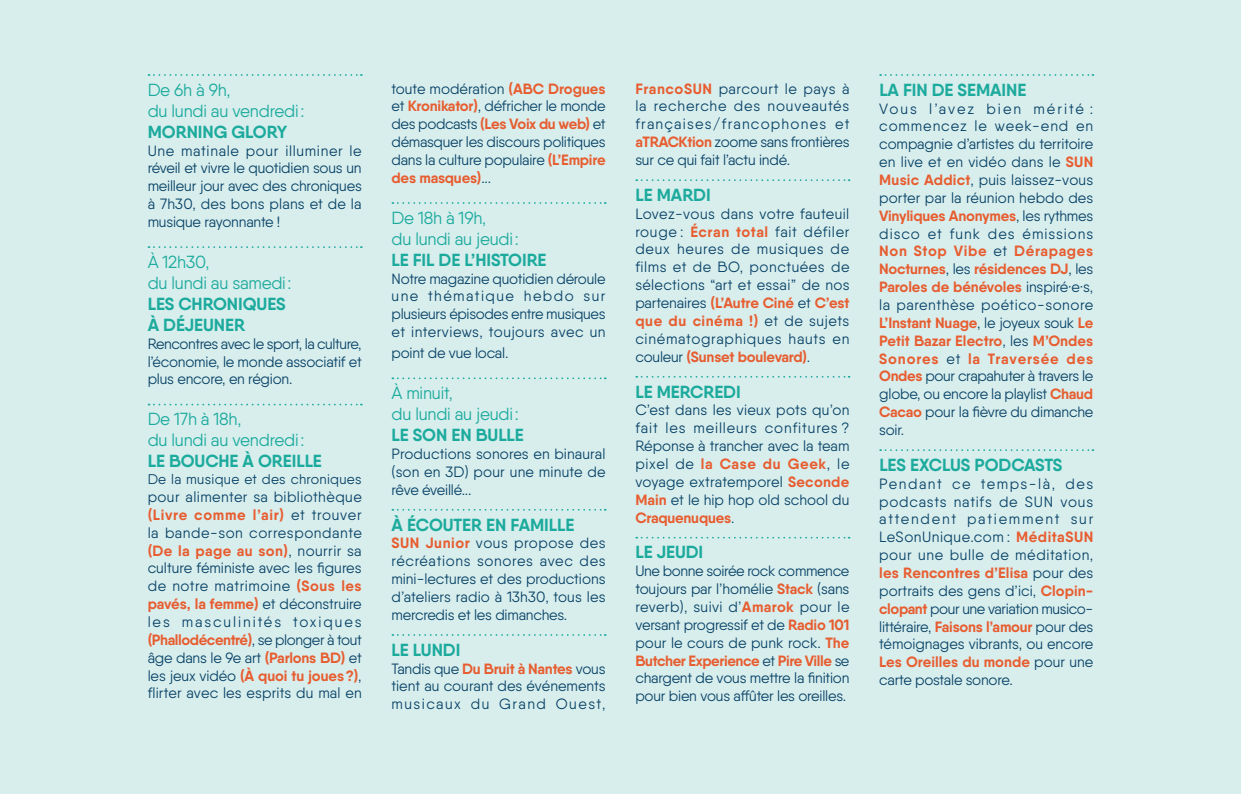
<style>
.page{position:relative;width:1241px;height:794px;background:#fff}
.page>*{position:absolute;margin:0;border:0;box-sizing:border-box;transform-origin:0 0}
.texte_std{font:17.5px/21px "Qanelas";letter-spacing:-.015em;color:#1caa9d}
.Titre_rubrique{font:700 17.5px "Qanelas";letter-spacing:-.005em;color:#1caa9d}
.texte_std-2{font:700 17.5px "Qanelas";letter-spacing:-.005em;color:#1caa9d}
.texte_courant{font:14.88px/17.8px "Qanelas";letter-spacing:-.015em;color:#084266;text-align:justify}
.texte_courant-2{font:14px "Qanelas";letter-spacing:.02em;color:#084266}
.s1{font-weight:700}
.s2{font-weight:700;color:#e75d30}
</style>
<div class="page">
<div style="left:0;top:0;width:1240px;height:794px;background:#d8eeed"></div>
<svg style="left:148px;top:74px;width:214px;height:2px"></svg>
<svg style="left:148px;top:246px;width:214px;height:2px"></svg>
<svg style="left:148px;top:404px;width:214px;height:1px"></svg>
<svg style="left:392px;top:202px;width:213px;height:2px"></svg>
<svg style="left:392px;top:377px;width:213px;height:2px"></svg>
<svg style="left:392px;top:509px;width:213px;height:1px"></svg>
<svg style="left:392px;top:634px;width:213px;height:2px"></svg>
<svg style="left:636px;top:179px;width:213px;height:2px"></svg>
<svg style="left:636px;top:376px;width:213px;height:2px"></svg>
<svg style="left:636px;top:537px;width:213px;height:1px"></svg>
<svg style="left:880px;top:74px;width:213px;height:2px"></svg>
<svg style="left:880px;top:449px;width:213px;height:2px"></svg>
<p class="texte_std" style="left:148px;top:79px;width:158px">De 6h à 9h,<br>du lundi au vendredi:<br><span class="s1">MORNING GLORY</span></p>
<p class="texte_courant" style="left:148px;top:141px;width:216px">Une matinale pour illuminer le réveil et vivre le quotidien sous un meilleur jour avec des chroniques à 7h30, des bons plans et de la musique rayonnante !</p>
<p class="texte_std" style="left:148px;top:251px;width:145px">À 12h30,<br>du lundi au samedi:<br><span class="s1">LES CHRONIQUES<br>À DÉJEUNER</span></p>
<p class="texte_courant" style="left:148px;top:334px;width:215px">Rencontres avec le sport, la culture, l’économie, le monde associatif et plus encore, en région.</p>
<p class="texte_std" style="left:148px;top:408px;width:176px">De 17h à 18h,<br>du lundi au vendredi:<br><span class="s1">LE BOUCHE À OREILLE</span></p>
<p class="texte_courant-2" style="left:148px;top:471px;width:215px">De la musique et des chroniques</p>
<p class="texte_courant" style="left:148px;top:488px;width:216px">pour alimenter sa bibliothèque <span class="s2">(Livre comme l’air)</span> et trouver la bande-son correspondante <span class="s2">(De la page au son)</span>, nourrir sa culture féministe avec les figures de notre matrimoine <span class="s2">(Sous les pavés, la femme)</span> et déconstruire les masculinités toxiques <span class="s2">(Phallodécentré)</span>, se plonger à tout âge dans le 9e art <span class="s2">(Parlons BD)</span> et les jeux vidéo <span class="s2">(À quoi tu joues?)</span>, flirter avec les esprits du mal en</p>
<p class="texte_courant" style="left:391px;top:79px;width:215px">toute modération <span class="s2">(ABC Drogues </span>et <span class="s2">Kronikator)</span>, défricher le monde des podcasts <span class="s2">(Les Voix du web)</span> et démasquer les discours politiques dans la culture populaire <span class="s2">(L’Empire des masques)</span>...</p>
<p class="texte_std" style="left:391px;top:207px;width:129px">De 18h à 19h,<br>du lundi au jeudi:</p>
<p class="texte_std-2" style="left:391px;top:249px;width:156px">LE FIL DE L’HISTOIRE</p>
<p class="texte_courant" style="left:391px;top:269px;width:215px">Notre magazine quotidien déroule une thématique hebdo sur plusieurs épisodes entre musiques et interviews, toujours avec un</p>
<p class="texte_courant" style="left:391px;top:344px;width:118px">point de vue local.</p>
<p class="texte_std" style="left:391px;top:382px;width:129px">À minuit,<br>du lundi au jeudi:</p>
<p class="texte_std-2" style="left:391px;top:424px;width:134px">LE SON EN BULLE</p>
<p class="texte_courant" style="left:391px;top:444px;width:215px">Productions sonores en binaural (son en 3D) pour une minute de rêve éveillé...</p>
<p class="Titre_rubrique" style="left:391px;top:513px;width:184px">À ÉCOUTER EN FAMILLE</p>
<p class="texte_courant" style="left:391px;top:534px;width:216px"><span class="s2">SUN Junior</span> vous propose des récréations sonores avec des mini-lectures et des productions d’ateliers radio à 13h30, tous les mercredis et les dimanches.</p>
<p class="Titre_rubrique" style="left:391px;top:638px;width:70px">LE LUNDI</p>
<p class="texte_courant" style="left:391px;top:659px;width:215px">Tandis que <span class="s2">Du Bruit à Nantes</span> vous tient au courant des événements musicaux du Grand Ouest,</p>
<p class="texte_courant" style="left:635px;top:79px;width:215px"><span class="s2">FrancoSUN</span> parcourt le pays à la recherche des nouveautés françaises/francophones et <span class="s2">aTRACKtion</span> zoome sans frontières sur ce qui fait l’actu indé.</p>
<p class="Titre_rubrique" style="left:635px;top:184px;width:77px">LE MARDI</p>
<p class="texte_courant" style="left:635px;top:204px;width:216px">Lovez-vous dans votre fauteuil rouge : <span class="s2">Écran total</span> fait défiler deux heures de musiques de films et de BO, ponctuées de sélections “art et essai” de nos partenaires <span class="s2">(L’Autre Ciné</span> et <span class="s2">C’est que du cinéma !)</span> et de sujets cinématographiques hauts en couleur <span class="s2">(Sunset boulevard)</span>.</p>
<p class="Titre_rubrique" style="left:635px;top:380px;width:107px">LE MERCREDI</p>
<p class="texte_courant" style="left:635px;top:401px;width:215px">C’est dans les vieux pots qu’on fait les meilleurs confitures ?<br>Réponse à trancher avec la team pixel de <span class="s2">la Case du Geek</span>, le voyage extratemporel <span class="s2">Seconde Main</span> et le hip hop old school du <span class="s2">Craquenuques</span>.</p>
<p class="Titre_rubrique" style="left:635px;top:541px;width:69px">LE JEUDI</p>
<p class="texte_courant" style="left:635px;top:562px;width:215px">Une bonne soirée rock commence toujours par l’homélie <span class="s2">Stack</span> (sans reverb), suivi d’<span class="s2">Amarok</span> pour le versant progressif et de <span class="s2">Radio 101 </span>pour le cours de punk rock. <span class="s2">The Butcher Experience</span> et <span class="s2">Pire Ville</span> se chargent de vous mettre la finition pour bien vous affûter les oreilles.</p>
<p class="Titre_rubrique" style="left:879px;top:79px;width:148px">LA FIN DE SEMAINE</p>
<p class="texte_courant" style="left:879px;top:99px;width:216px">Vous l’avez bien mérité : commencez le week-end en compagnie d’artistes du territoire en live et en vidéo dans le <span class="s2">SUN Music Addict</span>, puis laissez-vous porter par la réunion hebdo des <span class="s2">Vinyliques Anonymes</span>, les rythmes disco et funk des émissions <span class="s2">Non Stop Vibe</span> et <span class="s2">Dérapages Nocturnes</span>, les <span class="s2">résidences DJ</span>, les <span class="s2">Paroles de bénévoles</span> inspiré·e·s, la parenthèse poético-sonore <span class="s2">L’Instant Nuage</span>, le joyeux souk <span class="s2">Le Petit Bazar Electro</span>, les <span class="s2">M’Ondes Sonores</span> et <span class="s2">la Traversée des Ondes</span> pour crapahuter à travers le globe, ou encore la playlist <span class="s2">Chaud Cacao</span> pour la fièvre du dimanche soir.</p>
<p class="Titre_rubrique" style="left:879px;top:454px;width:184px">LES EXCLUS PODCASTS</p>
<p class="texte_courant" style="left:879px;top:474px;width:216px">Pendant ce temps-là, des podcasts natifs de SUN vous attendent patiemment sur LeSonUnique.com : <span class="s2">MéditaSUN </span>pour une bulle de méditation, <span class="s2">les Rencontres d’Elisa</span> pour des portraits des gens d’ici, <span class="s2">Clopin&shy;clopant</span> pour une variation musico&shy;littéraire, <span class="s2">Faisons l’amour</span> pour des témoignages vibrants, ou encore <span class="s2">Les Oreilles du monde</span> pour une carte postale sonore.</p>
</div>
